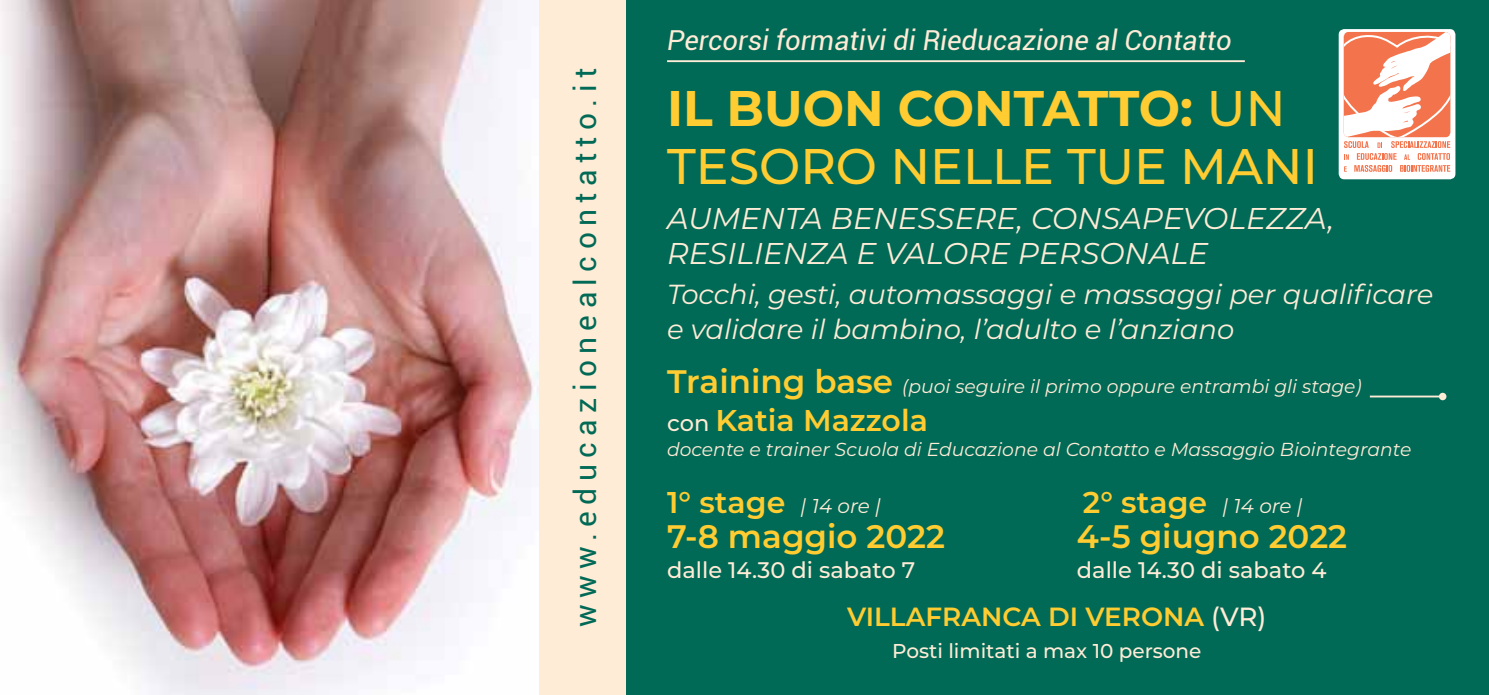
<style>
.page{position:relative;width:1489px;height:695px;background:#fff}
.page>*{position:absolute;margin:0;border:0;box-sizing:border-box;transform-origin:0 0}
.t1{font:500 50px/57.5px "Montserrat";color:#ffcc31}
.t2{font:600 32.5px "Montserrat";color:#ffcc31}
.t3{font:italic 30px/35px "Montserrat";color:#ffecd6}
.t4{font:600 30px "Montserrat";color:#ffcc31}
.t5{font:30px "Roboto";letter-spacing:.215em;color:#006a57}
.t6{font:italic 27.5px/35px "Montserrat";color:#ffecd6}
.t7{font:italic 27.5px "Roboto";color:#ffecd6}
.t8{font:600 26.25px "Montserrat";color:#ffcc31}
.t9{font:500 22.5px "Montserrat";color:#ffecd6}
.t10{font:500 20px "Montserrat";color:#ffecd6}
.t11{font:italic 18.75px "Montserrat";color:#ffecd6}
.s1{font-weight:700}
.s2{font-weight:600;font-style:normal;font-size:32.5px;color:#ffcc31}
.s3{font-weight:500;font-size:22.5px;color:#ffecd6}
.s4{font-weight:400;font-style:italic;font-size:20px;color:#ffecd6}
.s5{font-weight:500;color:#ffecd6}
</style>
<div class="page">
<div style="left:539px;top:0;width:98px;height:694px;background:#ffecd6"></div>
<img style="left:0;top:0;width:539px;height:694px">
<div style="left:626px;top:0;width:862px;height:694px;background:#006a57"></div>
<div style="left:1338px;top:29px;width:117px;height:150px;background:#fff;border-radius:6px"></div>
<svg style="left:1343px;top:32px;width:107px;height:140px"></svg>
<hr style="left:667px;top:60px;width:577px;height:2px;background:#ffecd6">
<hr style="left:1369px;top:395px;width:73px;height:2px;background:#ffecd6">
<svg style="left:1438px;top:392px;width:8px;height:8px"></svg>
<h3 class="t5" style="left:564px;top:626px;width:560px;rotate:-90deg">www.educazionealcontatto.it</h3>
<h3 class="t7" style="left:667px;top:21px;width:566px">Percorsi formativi di Rieducazione al Contatto</h3>
<h1 class="t1" style="left:667px;top:77px;width:652px"><span class="s1">IL BUON CONTATTO:</span> UN<br>TESORO NELLE TUE MANI</h1>
<h3 class="t3" style="left:667px;top:199px;width:668px">AUMENTA BENESSERE, CONSAPEVOLEZZA,<br>RESILIENZA E VALORE PERSONALE</h3>
<h3 class="t6" style="left:667px;top:275px;width:768px">Tocchi, gesti, automassaggi e massaggi per qualificare e validare il bambino, l’adulto e l’anziano</h3>
<p class="t11" style="left:667px;top:373px;width:696px"><span class="s2">Training base</span> (puoi seguire il primo oppure entrambi gli stage)</p>
<h3 class="t4" style="left:667px;top:399px;width:262px"><span class="s3">con</span> Katia Mazzola</h3>
<p class="t11" style="left:667px;top:436px;width:745px">docente e trainer Scuola di Educazione al Contatto e Massaggio Biointegrante</p>
<h3 class="t4" style="left:667px;top:480px;width:215px">1° stage <span class="s4">| 14 ore |</span></h3>
<h2 class="t2" style="left:667px;top:513px;width:279px">7-8 maggio 2022</h2>
<p class="t9" style="left:667px;top:554px;width:250px">dalle 14.30 di sabato 7</p>
<h3 class="t4" style="left:1082px;top:480px;width:221px">2° stage <span class="s4">| 14 ore |</span></h3>
<h2 class="t2" style="left:1076px;top:513px;width:272px">4-5 giugno 2022</h2>
<p class="t9" style="left:1076px;top:554px;width:251px">dalle 14.30 di sabato 4</p>
<h3 class="t8" style="left:847px;top:598px;width:421px">VILLAFRANCA DI VERONA <span class="s5">(VR)</span></h3>
<p class="t10" style="left:892px;top:636px;width:311px">Posti limitati a max 10 persone</p>
</div>
